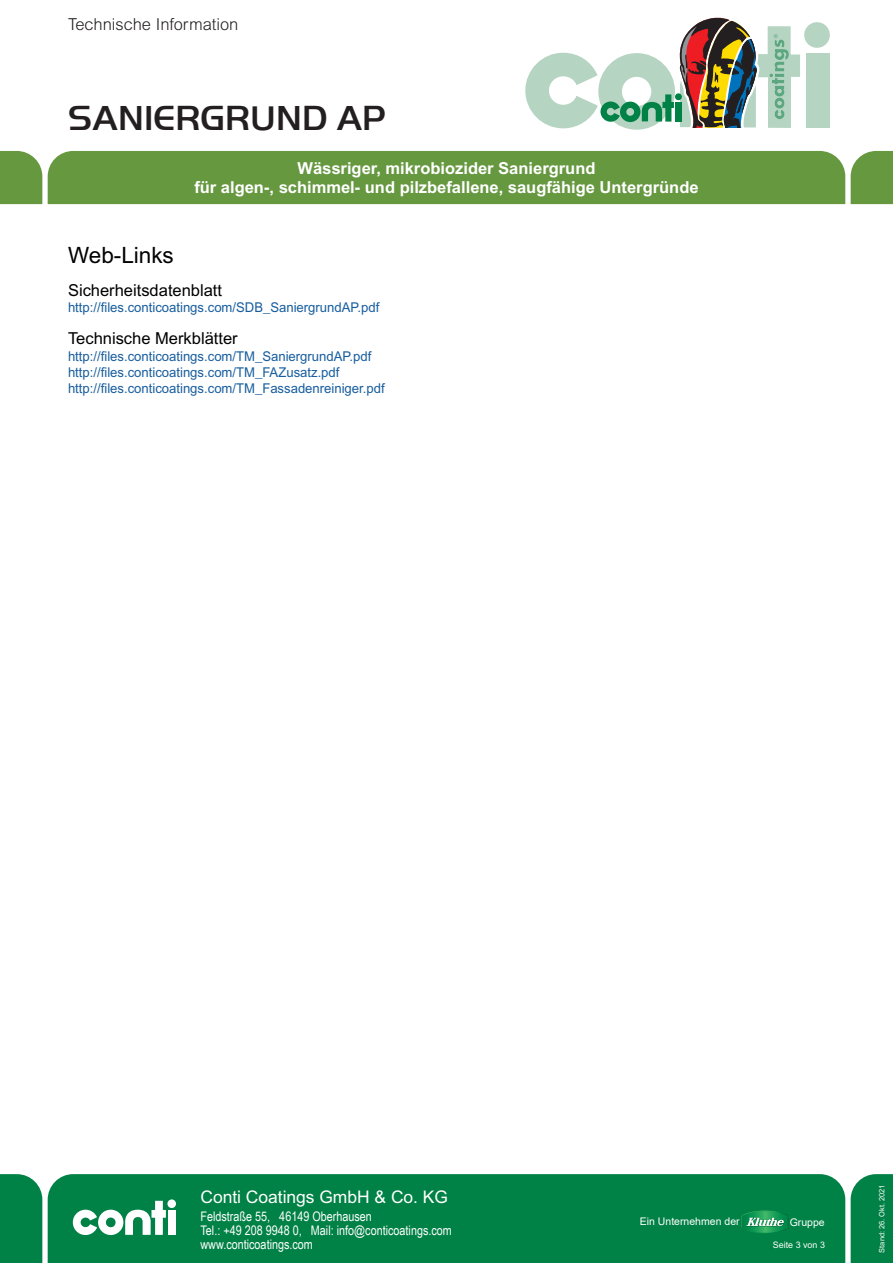
<style>
.page{position:relative;width:893px;height:1263px;background:#fff}
.page>*{position:absolute;margin:0;border:0;box-sizing:border-box;transform-origin:0 0}
.t1{font:500 36px "Handel Got D";letter-spacing:.005em;color:#231f20}
.Oberpunkt{font:22.5px "Arial MT Std";color:#000}
.t2{font:17.4px "Arial MT Std";color:#fff}
.t3{font:700 16.5px/19.8px "Arial MT Std";color:#fff;text-align:center}
.Unterpunkt{font:16.5px "Arial MT Std";color:#000}
.t4{font:300 16.5px "Arial MT Std";color:#231f20}
.t5{font:13.5px "Arial MT Std";color:#175d9e}
.t6{font:13.2px/13.6px "Arial Narrow";color:#fff}
.t7{font:10.5px "Arial";color:#fff}
.t8{font:9px "Arial MT Std";color:#fff}
.t9{font:7.5px "Arial MT Std";color:#fff}
</style>
<div class="page">
<div style="left:0;top:1174px;width:42px;height:89px;background:#008145"></div>
<div style="left:851px;top:1174px;width:42px;height:89px;background:#008145"></div>
<div style="left:48px;top:1174px;width:797px;height:89px;background:#008145"></div>
<svg style="left:742px;top:1211px;width:47px;height:22px"></svg>
<svg style="left:73px;top:1201px;width:93px;height:34px"></svg>
<div style="left:168px;top:1210px;width:8px;height:25px;background:#fff"></div>
<div style="left:167px;top:1199px;width:9px;height:9px;background:#fff;border-radius:50%"></div>
<div style="left:806px;top:54px;width:23px;height:74px;background:#b5d4c2"></div>
<div style="left:804px;top:22px;width:26px;height:26px;background:#b5d4c2;border-radius:50%"></div>
<svg style="left:525px;top:17px;width:275px;height:113px"></svg>
<div style="left:48px;top:151px;width:797px;height:53px;background:#669840"></div>
<div style="left:851px;top:151px;width:42px;height:53px;background:#669840"></div>
<div style="left:0;top:151px;width:42px;height:53px;background:#669840"></div>
<p class="t4" style="left:68px;top:15px;width:172px">Technische Information</p>
<h1 class="t1" style="left:68px;top:92px;width:319px">SANIERGRUND AP</h1>
<p class="t3" style="left:194px;top:158px;width:506px">Wässriger, mikrobiozider Saniergrund<br>für algen-, schimmel- und pilzbefallene, saugfähige Untergründe</p>
<p class="Oberpunkt" style="left:68px;top:242px;width:107px">Web-Links</p>
<p class="Unterpunkt" style="left:68px;top:280px;width:156px">Sicherheitsdatenblatt</p>
<p class="t5" style="left:68px;top:299px;width:313px">http://files.conticoatings.com/SDB_SaniergrundAP.pdf</p>
<p class="Unterpunkt" style="left:68px;top:329px;width:171px">Technische Merkblätter</p>
<p class="t5" style="left:68px;top:348px;width:305px">http://files.conticoatings.com/TM_SaniergrundAP.pdf</p>
<p class="t5" style="left:68px;top:364px;width:273px">http://files.conticoatings.com/TM_FAZusatz.pdf</p>
<p class="t5" style="left:68px;top:380px;width:318px">http://files.conticoatings.com/TM_Fassadenreiniger.pdf</p>
<p class="t2" style="left:200px;top:1186px;width:249px">Conti Coatings GmbH &amp; Co. KG</p>
<p class="t6" style="left:200px;top:1209px;width:253px">Feldstraße 55, 46149 Oberhausen<br>Tel.: +49 208 9948 0, Mail: info@conticoatings.com www.conticoatings.com</p>
<p class="t7" style="left:640px;top:1214px;width:101px">Ein Unternehmen der</p>
<p class="t7" style="left:790px;top:1215px;width:37px">Gruppe</p>
<p class="t8" style="left:773px;top:1240px;width:54px">Seite 3 von 3</p>
<p class="t9" style="left:877px;top:1252px;width:70px;rotate:-90deg">Stand: 26. Okt. 2021</p>
</div>
